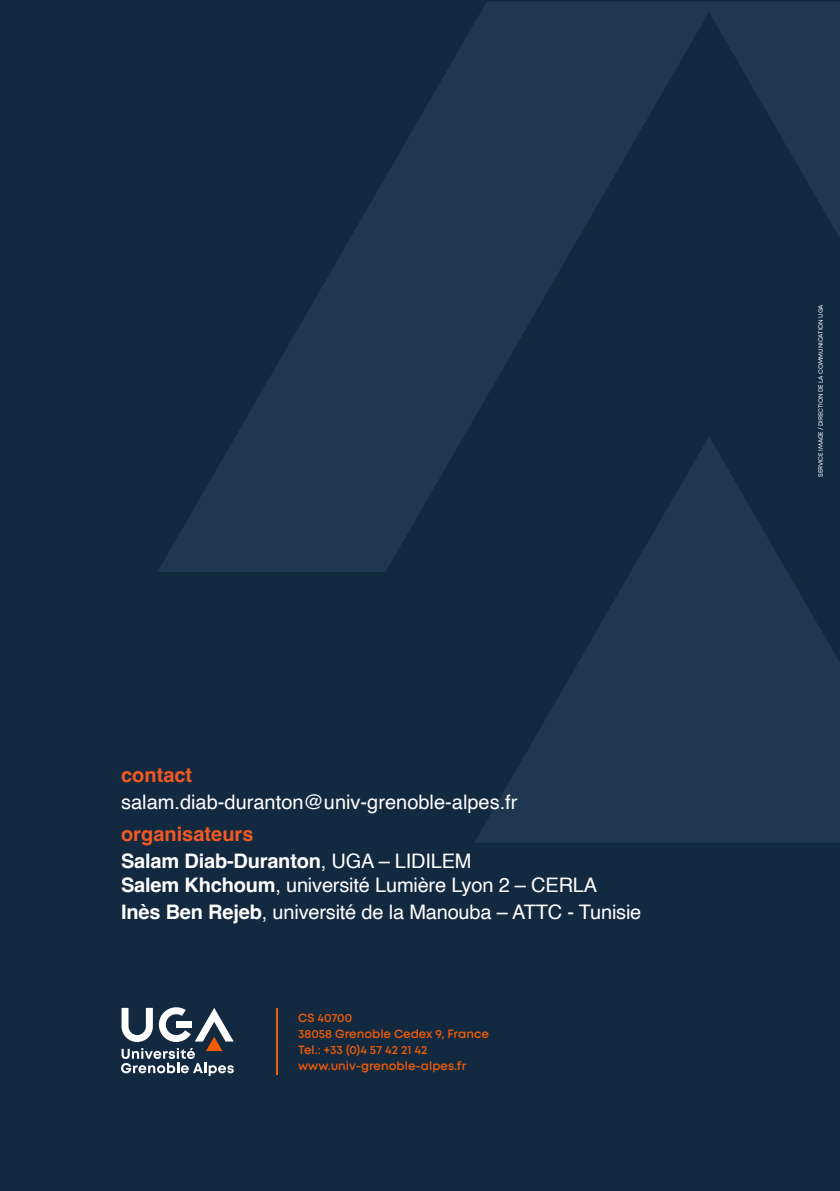
<style>
.page{position:relative;width:840px;height:1191px;background:#fff}
.page>*{position:absolute;margin:0;border:0;box-sizing:border-box;transform-origin:0 0}
.t1{font:20px/26.8px "Helvetica";letter-spacing:-.01em;color:#fff}
.t2{font:700 20px/26.8px "Helvetica";letter-spacing:-.01em;color:#fff}
.t3{font:700 20px "Helvetica";color:#f15921}
.t4{font:600 11.8px/15.8px "Mont";color:#f25c05}
.t5{font:6.2px "Mont";letter-spacing:-.02em;color:#fff}
.s1{color:#f15921}
.s2{font-weight:400}
.s3{font-weight:700}
</style>
<div class="page">
<div style="left:0;top:0;width:839px;height:1191px;background:#132940"></div>
<svg style="left:475px;top:572px;width:364px;height:270px;fill:#203651"></svg>
<svg style="left:158px;top:1px;width:681px;height:571px"></svg>
<svg style="left:121px;top:1007px;width:113px;height:68px"></svg>
<hr style="left:276px;top:1008px;width:1px;height:66px;background:#f25c05">
<p class="t3" style="left:121px;top:762px;width:73px">contact</p>
<p class="t1" style="left:121px;top:788px;width:397px">salam.diab-duranton@univ-grenoble-alpes.fr</p>
<p class="t2" style="left:121px;top:822px;width:352px"><span class="s1">organisateurs<br></span>Salam Diab-Duranton<span class="s2">, UGA – LIDILEM</span></p>
<p class="t1" style="left:121px;top:872px;width:521px"><span class="s3">Salem Khchoum</span>, université Lumière Lyon 2 – CERLA<br><span class="s3">Inès Ben Rejeb</span>, université de la Manouba – ATTC - Tunisie</p>
<p class="t4" style="left:298px;top:1010px;width:192px">CS 40700<br>38058 Grenoble Cedex 9, France<br>Tel.: +33 (0)4 57 42 21 42 www.univ-grenoble-alpes.fr</p>
<p class="t5" style="left:816px;top:477px;width:174px;rotate:-90deg">SERVICE IMAGE / DIRECTION DE LA COMMUNICATION UGA</p>
</div>
